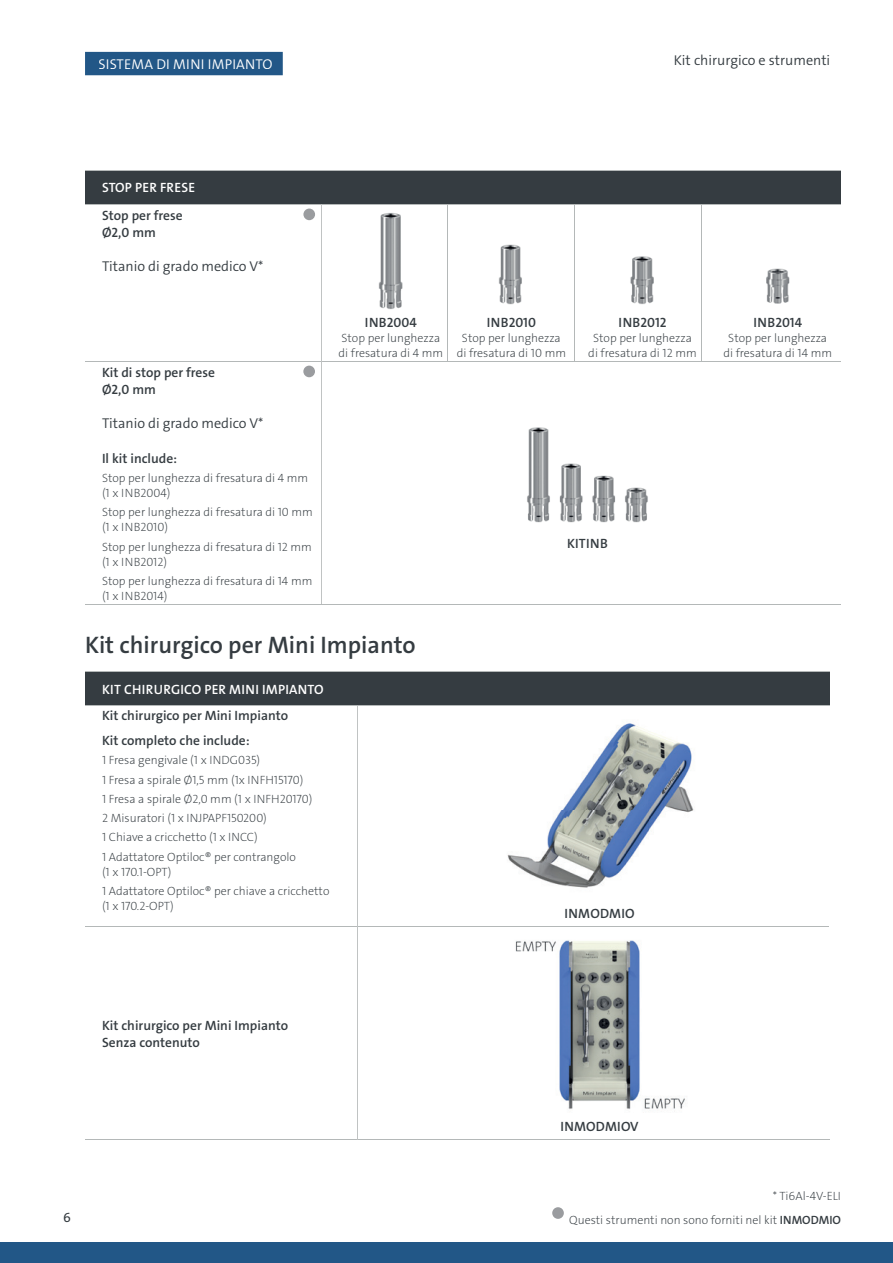
<style>
.page{position:relative;width:893px;height:1263px;background:#fff}
.page>*{position:absolute;margin:0;border:0;box-sizing:border-box;transform-origin:0 0}
.t1{font:24px "The Sans LP6 Se Bld";color:#353c41}
.t2{font:14.25px "The Sans LP4 Se Lig";color:#353c41}
.t3{font:14.25px "The Sans LP4 Se Lig";letter-spacing:.015em;color:#fff}
.t4{font:13.5px/16.5px "The Sans LP6 Se Bld";color:#353c41}
.t5{font:13.5px "The Sans LP6 Se Bld";letter-spacing:.015em;color:#fff}
.t6{font:13.5px "The Sans LP5 Plain";color:#353c41}
.t7{font:12px/15px "The Sans LP2 Ex Lig";color:#353c41}
.s1{font-family:"The Sans LP6 Se Bld"}
</style>
<div class="page">
<div style="left:0;top:1242px;width:893px;height:21px;background:#225787"></div>
<div style="left:85px;top:170px;width:756px;height:34px;background:#353c41"></div>
<hr style="left:85px;top:170px;width:236px;height:1px;background:#b4b8b8">
<hr style="left:321px;top:170px;width:127px;height:1px;background:#b4b8b8">
<hr style="left:448px;top:170px;width:127px;height:1px;background:#b4b8b8">
<hr style="left:575px;top:170px;width:127px;height:1px;background:#b4b8b8">
<hr style="left:702px;top:170px;width:139px;height:1px;background:#b4b8b8">
<hr style="left:85px;top:204px;width:236px;height:1px;background:#b4b8b8">
<hr style="left:321px;top:204px;width:127px;height:1px;background:#b4b8b8">
<hr style="left:448px;top:204px;width:127px;height:1px;background:#b4b8b8">
<hr style="left:575px;top:204px;width:127px;height:1px;background:#b4b8b8">
<hr style="left:702px;top:204px;width:139px;height:1px;background:#b4b8b8">
<hr style="left:321px;top:361px;width:127px;height:1px;background:#b4b8b8">
<hr style="left:448px;top:361px;width:127px;height:1px;background:#b4b8b8">
<hr style="left:575px;top:361px;width:127px;height:1px;background:#b4b8b8">
<hr style="left:702px;top:361px;width:139px;height:1px;background:#b4b8b8">
<hr style="left:321px;top:204px;width:1px;height:157px;background:#c0c3c3">
<hr style="left:448px;top:204px;width:1px;height:157px;background:#b4b8b8">
<hr style="left:575px;top:204px;width:1px;height:157px;background:#b4b8b8">
<hr style="left:701px;top:204px;width:1px;height:157px;background:#b4b8b8">
<hr style="left:85px;top:361px;width:236px;height:1px;background:#b4b8b8">
<hr style="left:321px;top:362px;width:1px;height:242px;background:#c0c3c3">
<hr style="left:85px;top:604px;width:236px;height:1px;background:#b4b8b8">
<hr style="left:321px;top:604px;width:127px;height:1px;background:#b4b8b8">
<hr style="left:448px;top:604px;width:127px;height:1px;background:#b4b8b8">
<hr style="left:575px;top:604px;width:127px;height:1px;background:#b4b8b8">
<hr style="left:702px;top:604px;width:139px;height:1px;background:#b4b8b8">
<div style="left:303px;top:209px;width:12px;height:11px;background:#9a9c9f;border-radius:50%"></div>
<img style="left:378px;top:213px;width:25px;height:96px">
<img style="left:498px;top:244px;width:24px;height:61px">
<img style="left:630px;top:256px;width:24px;height:48px">
<img style="left:766px;top:268px;width:24px;height:36px">
<div style="left:303px;top:366px;width:12px;height:11px;background:#9a9c9f;border-radius:50%"></div>
<img style="left:527px;top:427px;width:121px;height:96px">
<div style="left:85px;top:672px;width:744px;height:34px;background:#353c41"></div>
<hr style="left:85px;top:672px;width:272px;height:1px;background:#b4b8b8">
<hr style="left:357px;top:672px;width:472px;height:1px;background:#b4b8b8">
<hr style="left:85px;top:706px;width:272px;height:1px;background:#b4b8b8">
<hr style="left:357px;top:706px;width:472px;height:1px;background:#b4b8b8">
<hr style="left:358px;top:927px;width:471px;height:1px;background:#b4b8b8">
<hr style="left:357px;top:1139px;width:472px;height:1px;background:#b4b8b8">
<hr style="left:85px;top:927px;width:272px;height:1px;background:#b4b8b8">
<hr style="left:85px;top:1139px;width:272px;height:1px;background:#b4b8b8">
<hr style="left:357px;top:706px;width:1px;height:221px;background:#c0c3c3">
<hr style="left:357px;top:927px;width:1px;height:212px;background:#c0c3c3">
<img style="left:507px;top:723px;width:187px;height:165px">
<img style="left:515px;top:940px;width:170px;height:169px">
<div style="left:552px;top:1207px;width:12px;height:12px;background:#9a9c9f;border-radius:50%"></div>
<div style="left:85px;top:52px;width:198px;height:23px;background:#225787"></div>
<div style="left:99px;top:59px;width:173px;height:10px;background:#225787"></div>
<p class="t3" style="left:98px;top:55px;width:176px">SISTEMA DI MINI IMPIANTO</p>
<p class="t2" style="left:674px;top:51px;width:158px">Kit chirurgico e strumenti</p>
<p class="t5" style="left:102px;top:179px;width:94px">STOP PER FRESE</p>
<p class="t4" style="left:102px;top:207px;width:82px">Stop per frese<br>Ø2,0 mm</p>
<p class="t2" style="left:102px;top:257px;width:163px">Titanio di grado medico V*</p>
<p class="t4" style="left:102px;top:365px;width:115px">Kit di stop per frese<br>Ø2,0 mm</p>
<p class="t2" style="left:102px;top:414px;width:163px">Titanio di grado medico V*</p>
<p class="t4" style="left:102px;top:450px;width:77px">Il kit include:</p>
<p class="t7" style="left:102px;top:471px;width:208px">Stop per lunghezza di fresatura di 4 mm (1 x INB2004)</p>
<p class="t7" style="left:102px;top:505px;width:212px">Stop per lunghezza di fresatura di 10 mm (1 x INB2010)</p>
<p class="t7" style="left:102px;top:539px;width:211px">Stop per lunghezza di fresatura di 12 mm (1 x INB2012)</p>
<p class="t7" style="left:102px;top:573px;width:212px">Stop per lunghezza di fresatura di 14 mm (1 x INB2014)</p>
<p class="t4" style="left:365px;top:314px;width:53px">INB2004</p>
<p class="t7" style="left:339px;top:331px;width:106px">Stop per lunghezza di fresatura di 4 mm</p>
<h1 class="t1" style="left:85px;top:629px;width:332px">Kit chirurgico per Mini Impianto</h1>
<p class="t5" style="left:102px;top:680px;width:223px">KIT CHIRURGICO PER MINI IMPIANTO</p>
<p class="t4" style="left:102px;top:703px;width:188px;line-height:25px">Kit chirurgico per Mini Impianto<br>Kit completo che include:</p>
<p class="t7" style="left:102px;top:751px;width:212px;line-height:19.2px">1 Fresa gengivale (1 x INDG035)<br>1 Fresa a spirale Ø1,5 mm (1x INFH15170)<br>1 Fresa a spirale Ø2,0 mm (1 x INFH20170)<br>2 Misuratori (1 x INJPAPF150200)<br>1 Chiave a cricchetto (1 x INCC)<br>1 Adattatore Optiloc® per contrangolo</p>
<p class="t7" style="left:102px;top:862px;width:229px;line-height:19.2px">(1 x 170.1-OPT)<br>1 Adattatore Optiloc® per chiave a cricchetto</p>
<p class="t7" style="left:102px;top:898px;width:73px">(1 x 170.2-OPT)</p>
<p class="t4" style="left:487px;top:314px;width:51px">INB2010</p>
<p class="t7" style="left:457px;top:331px;width:111px;text-align:center">Stop per lunghezza di fresatura di 10 mm</p>
<p class="t4" style="left:619px;top:314px;width:49px">INB2012</p>
<p class="t7" style="left:588px;top:331px;width:110px;text-align:center">Stop per lunghezza di fresatura di 12 mm</p>
<p class="t4" style="left:567px;top:535px;width:42px">KITINB</p>
<p class="t4" style="left:564px;top:906px;width:72px">INMODMIO</p>
<p class="t4" style="left:753px;top:314px;width:50px">INB2014</p>
<p class="t7" style="left:723px;top:331px;width:110px;text-align:center">Stop per lunghezza di fresatura di 14 mm</p>
<p class="t4" style="left:102px;top:1017px;width:188px">Kit chirurgico per Mini Impianto<br>Senza contenuto</p>
<p class="t6" style="left:63px;top:1208px;width:9px">6</p>
<p class="t4" style="left:560px;top:1118px;width:80px">INMODMIOV</p>
<p class="t7" style="left:773px;top:1189px;width:70px">* Ti6Al-4V-ELI</p>
<p class="t7" style="left:569px;top:1212px;width:273px">Questi strumenti non sono forniti nel kit <span class="s1">INMODMIO</span></p>
</div>
